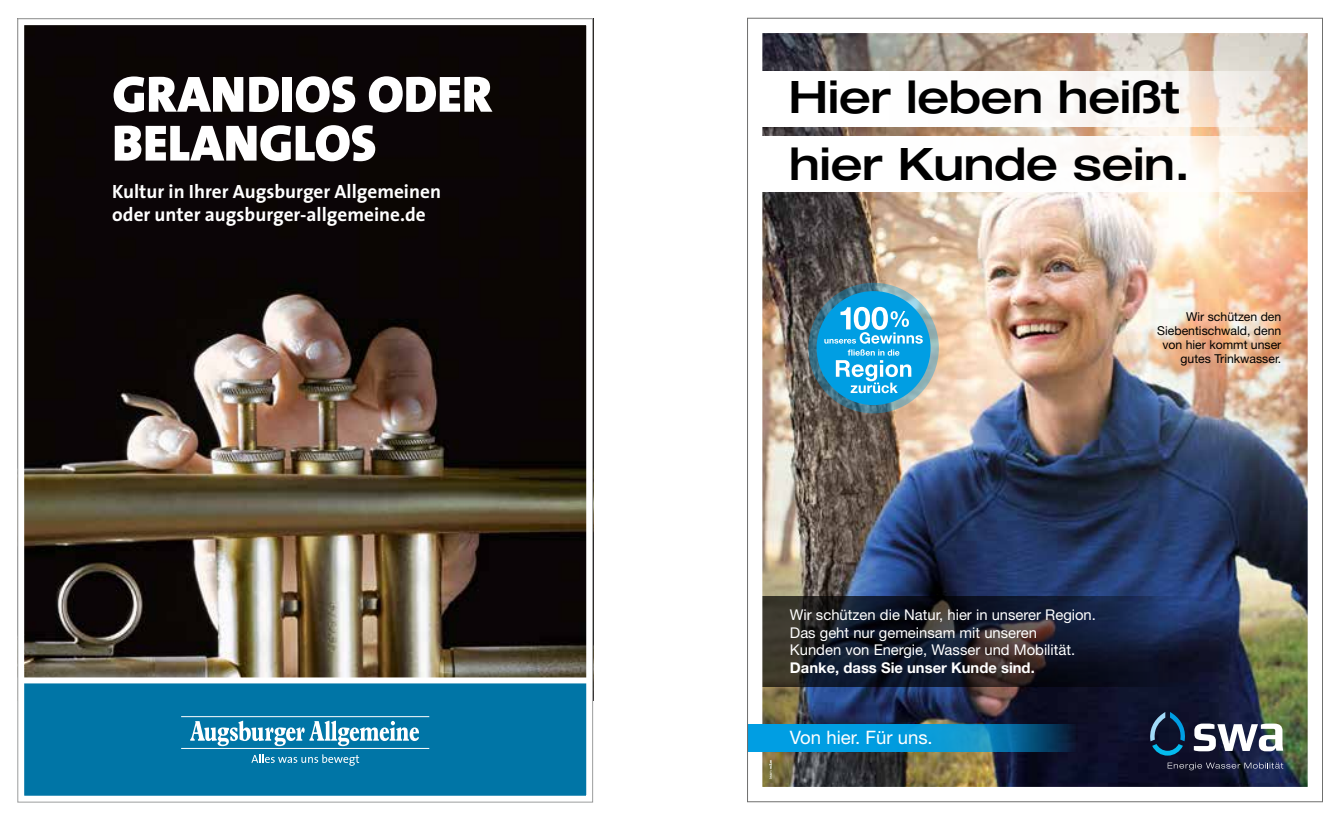
<style>
.page{position:relative;width:1340px;height:819px;background:#fff}
.page>*{position:absolute;margin:0;border:0;box-sizing:border-box;transform-origin:0 0}
.t1{font:900 51.45px/48.8px "The Sans";color:#fff}
.t2{font:500 expanded 44.8px/66.5px "Helvetica Neue LT";letter-spacing:-.01em;color:#000}
.t3{font:700 19.25px/23.1px "The Sans";color:#fff}
.t4{font:18.55px "Helvetica Neue LT";color:#fff}
.t5{font:14.88px/17.7px "Helvetica Neue LT";color:#fff}
.t6{font:700 14.88px "Helvetica Neue LT";color:#fff}
.t7{font:12.25px/14px "Helvetica Neue LT";color:#000;text-align:right}
</style>
<div class="page">
<img style="left:763px;top:34px;width:543px;height:752px">
<svg style="left:763px;top:596px;width:414px;height:91px;background:#1c1f2d"></svg>
<svg style="left:763px;top:71px;width:533px;height:55px"></svg>
<div style="left:747px;top:136px;width:563px;height:56px;background:#fff"></div>
<svg style="left:749px;top:724px;width:326px;height:27px;background:#0688c3"></svg>
<svg style="left:1193px;top:723px;width:90px;height:28px"></svg>
<svg style="left:1149px;top:712px;width:36px;height:43px;background:#173f5f"></svg>
<svg style="left:1167px;top:762px;width:116px;height:8px"></svg>
<svg style="left:769px;top:759px;width:3px;height:20px"></svg>
<svg style="left:808px;top:283px;width:130px;height:130px;background:#5f8d9c"></svg>
<div style="left:816px;top:291px;width:114px;height:114px;background:#009ee3;border-radius:50%"></div>
<svg style="left:824px;top:307px;width:98px;height:86px"></svg>
<img style="left:25px;top:26px;width:560px;height:651px">
<div style="left:20px;top:680px;width:570px;height:119px;background:#0075a6"></div>
<div style="left:17px;top:677px;width:576px;height:125px;border:6px solid #fff"></div>
<hr style="left:181px;top:716px;width:248px;height:1px;background:#fff">
<hr style="left:181px;top:748px;width:248px;height:1px;background:#fff">
<svg style="left:190px;top:720px;width:229px;height:26px"></svg>
<svg style="left:251px;top:754px;width:108px;height:11px"></svg>
<div style="left:17px;top:18px;width:576px;height:784px;border:7px solid #fff"></div>
<h1 class="t1" style="left:112px;top:70px;width:381px">GRANDIOS ODER<br>BELANGLOS</h1>
<p class="t3" style="left:112px;top:180px;width:330px">Kultur in Ihrer Augsburger Allgemeinen oder unter augsburger-allgemeine.de</p>
<h2 class="t2" style="left:788px;top:63px;width:403px">Hier leben heißt hier Kunde sein.</h2>
<p class="t7" style="left:1157px;top:309px;width:126px">Wir schützen den<br>Siebentischwald, denn von hier kommt unser gutes Trinkwasser.</p>
<p class="t5" style="left:790px;top:605px;width:307px">Wir schützen die Natur, hier in unserer Region.<br>Das geht nur gemeinsam mit unseren<br>Kunden von Energie, Wasser und Mobilität.</p>
<p class="t6" style="left:790px;top:658px;width:246px">Danke, dass Sie unser Kunde sind.</p>
<p class="t4" style="left:790px;top:726px;width:144px">Von hier. Für uns.</p>
</div>
